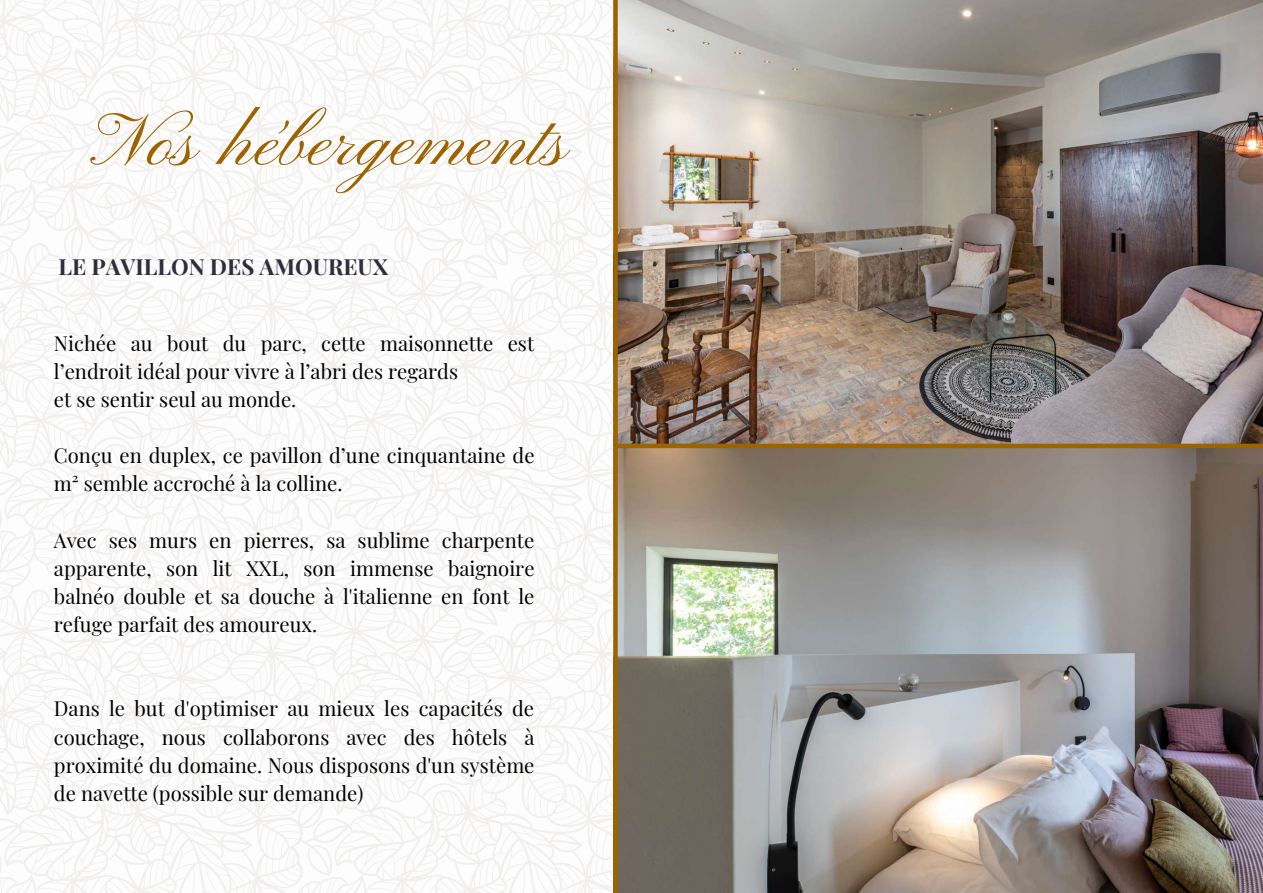
<style>
.page{position:relative;width:1263px;height:893px;background:#fff}
.page>*{position:absolute;margin:0;border:0;box-sizing:border-box;transform-origin:0 0}
.t1{font:74.25px "Pinyon Script";color:#9d6300}
.t2{font:700 22.27px "Playfair Display";color:#2f2d3b}
.t3{font:20.25px/28.1px "Playfair Display";color:#000}
</style>
<div class="page">
<svg style="left:0;top:0;width:302px;height:280px"></svg>
<svg style="left:302px;top:0;width:311px;height:280px"></svg>
<svg style="left:0;top:280px;width:302px;height:346px"></svg>
<svg style="left:302px;top:280px;width:311px;height:346px"></svg>
<svg style="left:0;top:626px;width:302px;height:267px"></svg>
<svg style="left:302px;top:626px;width:311px;height:267px"></svg>
<img style="left:618px;top:0;width:645px;height:444px">
<img style="left:618px;top:448px;width:645px;height:445px">
<hr style="left:615px;top:444px;width:648px;height:4px;background:#9d6300">
<div style="left:613px;top:0;width:5px;height:893px;background:#9d6300"></div>
<h1 class="t1" style="left:99px;top:101px;width:472px">Nos hébergements</h1>
<p class="t2" style="left:59px;top:251px;width:331px">LE PAVILLON DES AMOUREUX</p>
<p class="t3" style="left:54px;top:328px;width:482px">Nichée au bout du parc, cette maisonnette est l’endroit idéal pour vivre à l’abri des regards<br>et se sentir seul au monde.</p>
<p class="t3" style="left:54px;top:440px;width:482px">Conçu en duplex, ce pavillon d’une cinquantaine de m² semble accroché à la colline.</p>
<p class="t3" style="left:54px;top:525px;width:482px;text-align:justify">Avec ses murs en pierres, sa sublime charpente apparente, son lit XXL, son immense baignoire balnéo double et sa douche à l'italienne en font le refuge parfait des amoureux.</p>
<p class="t3" style="left:54px;top:694px;width:482px;text-align:justify">Dans le but d'optimiser au mieux les capacités de couchage, nous collaborons avec des hôtels à proximité du domaine. Nous disposons d'un système de navette (possible sur demande)</p>
</div>
